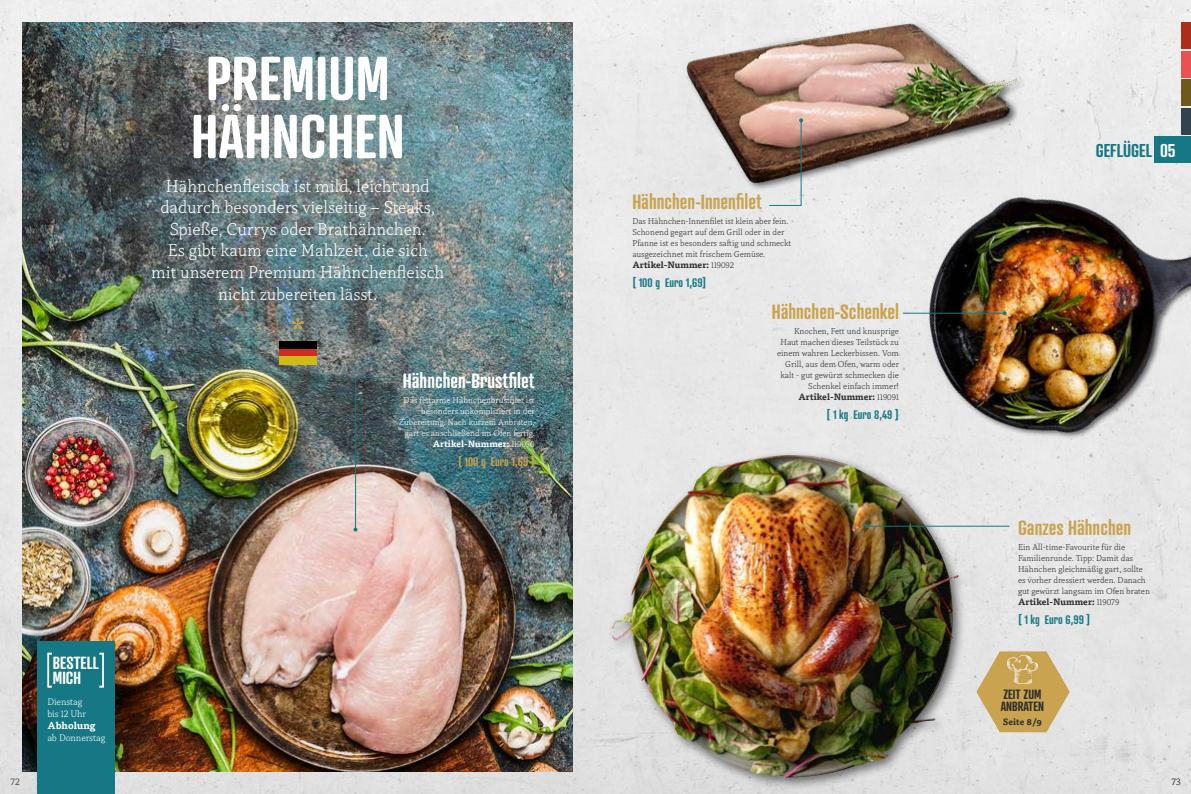
<style>
.page{position:relative;width:1191px;height:794px;background:#fff}
.page>*{position:absolute;margin:0;border:0;box-sizing:border-box;transform-origin:0 0}
.t1{font:600 60px/58px "Atrament";letter-spacing:.01em;color:#fff}
.t2{font:600 20px "Atrament";color:#c9a350}
.t3{font:600 20px "Atrament";color:#fff}
.t4{font:300 18px/21.6px "Capitolina";color:#fff;text-align:center}
.t5{font:600 18px "Atrament";color:#167884}
.t6{font:600 17px/14.5px "Atrament";color:#fff}
.t7{font:600 13px/12px "Atrament";color:#2d2d2c}
.t8{font:600 12px "Atrament";color:#167884}
.t9{font:600 12px "Atrament";color:#c9a350}
.t10{font:300 10px/12px "Capitolina";letter-spacing:-.01em;color:#fff}
.t11{font:700 10px "Tisa Pro";color:#fff}
.t12{font:300 10px "Capitolina";color:#2d2d2c}
.t13{font:300 10px "Capitolina";color:#000}
.t14{font:300 9px/11px "Capitolina";color:#2d2d2c}
.t15{font:300 9px/11px "Capitolina";color:#fff;text-align:right}
.t16{font:700 9px "Tisa Pro";color:#2d2d2c}
.t17{font:700 9px "Tisa Pro";color:#fff}
.s1{font-family:"Capitolina";font-weight:300}
.s2{color:#fff}
</style>
<div class="page">
<img style="left:0;top:0;width:1191px;height:794px">
<img style="left:23px;top:23px;width:550px;height:748px">
<img style="left:873px;top:138px;width:318px;height:367px">
<div style="left:685px;top:21px;width:341px;height:171px;background:#eaeaea"></div>
<img style="left:679px;top:6px;width:338px;height:180px">
<div style="left:606px;top:450px;width:364px;height:340px;background:#000;opacity:.54"></div>
<img style="left:695px;top:455px;width:92px;height:28px">
<div style="left:37px;top:641px;width:77px;height:153px;background:#167884"></div>
<svg style="left:291px;top:317px;width:13px;height:13px"></svg>
<div style="left:279px;top:341px;width:37px;height:8px;background:#000"></div>
<div style="left:279px;top:349px;width:37px;height:8px;background:#cf2d1f"></div>
<div style="left:279px;top:357px;width:37px;height:8px;background:#cdbb17"></div>
<svg style="left:353px;top:377px;width:40px;height:154px;background:#818181"></svg>
<svg style="left:47px;top:652px;width:5px;height:35px"></svg>
<svg style="left:99px;top:652px;width:5px;height:35px"></svg>
<hr style="left:903px;top:313px;width:101px;height:1px;background:#167884">
<svg style="left:1002px;top:311px;width:4px;height:4px"></svg>
<svg style="left:768px;top:118px;width:35px;height:88px;background:#9f887f"></svg>
<hr style="left:867px;top:526px;width:142px;height:1px;background:#167884">
<svg style="left:865px;top:524px;width:4px;height:4px"></svg>
<svg style="left:976px;top:651px;width:93px;height:81px;background:#d0b579"></svg>
<img style="left:1007px;top:656px;width:30px;height:28px">
<div style="left:1181px;top:51px;width:10px;height:26px;background:#ea5153"></div>
<div style="left:1181px;top:23px;width:10px;height:26px;background:#ad2d1b"></div>
<div style="left:1181px;top:80px;width:10px;height:26px;background:#6f581b"></div>
<div style="left:1181px;top:108px;width:10px;height:27px;background:#32424f"></div>
<div style="left:1154px;top:137px;width:37px;height:26px;background:#167884"></div>
<h1 class="t1" style="left:191px;top:48px;width:215px">PREMIUM<br>HÄHNCHEN</h1>
<h3 class="t4" style="left:151px;top:175px;width:294px">Hähnchenfleisch ist mild, leicht und dadurch besonders vielseitig – Steaks, Spieße, Currys oder Brathähnchen.<br>Es gibt kaum eine Mahlzeit, die sich<br>mit unserem Premium Hähnchenfleisch nicht zubereiten lässt.</h3>
<h2 class="t3" style="left:403px;top:368px;width:133px">Hähnchen-Brustfilet</h2>
<p class="t15" style="left:399px;top:395px;width:137px">Das fettarme Hähnchenbrustfilet ist besonders unkompliziert in der Zubereitung. Nach kurzem Anbraten, gart es anschließend im Ofen fertig.</p>
<p class="t17" style="left:433px;top:436px;width:103px">Artikel-Nummer: <span class="s1">119090</span></p>
<h3 class="t9" style="left:458px;top:454px;width:78px">[ 100 g Euro 1,69 ]</h3>
<h3 class="t6" style="left:53px;top:655px;width:48px">BESTELL<br>MICH</h3>
<p class="t10" style="left:47px;top:696px;width:40px">Dienstag bis 12 Uhr</p>
<p class="t11" style="left:47px;top:717px;width:50px">Abholung</p>
<p class="t10" style="left:47px;top:732px;width:59px">ab Donnerstag</p>
<h2 class="t2" style="left:632px;top:189px;width:131px">Hähnchen-Innenfilet</h2>
<p class="t14" style="left:632px;top:215px;width:160px">Das Hähnchen-Innenfilet ist klein aber fein.<br>Schonend gegart auf dem Grill oder in der Pfanne ist es besonders saftig und schmeckt ausgezeichnet mit frischem Gemüse.</p>
<p class="t16" style="left:632px;top:257px;width:103px">Artikel-Nummer: <span class="s1">119092</span></p>
<h3 class="t8" style="left:632px;top:275px;width:75px">[ 100 g Euro 1,69]</h3>
<h2 class="t2" style="left:772px;top:300px;width:129px">Hähnchen-Schenkel</h2>
<p class="t14" style="left:777px;top:326px;width:123px;text-align:right">Knochen, Fett und knusprige<br>Haut machen dieses Teilstück zu einem wahren Leckerbissen. Vom<br>Grill, aus dem Ofen, warm oder kalt - gut gewürzt schmecken die<br>Schenkel einfach immer!</p>
<p class="t16" style="left:798px;top:390px;width:102px">Artikel-Nummer: <span class="s1">119091</span></p>
<h3 class="t8" style="left:826px;top:407px;width:74px">[ 1 kg Euro 8,49 ]</h3>
<h3 class="t5" style="left:1095px;top:139px;width:82px">GEFLÜGEL <span class="s2">05</span></h3>
<h2 class="t2" style="left:1018px;top:515px;width:115px">Ganzes Hähnchen</h2>
<p class="t14" style="left:1018px;top:542px;width:133px">Ein All-time-Favourite für die Familienrunde. Tipp: Damit das Hähnchen gleichmäßig gart, sollte es vorher dressiert werden. Danach gut gewürzt langsam im Ofen braten</p>
<p class="t16" style="left:1018px;top:594px;width:103px">Artikel-Nummer: <span class="s1">119079</span></p>
<h3 class="t8" style="left:1018px;top:612px;width:74px">[ 1 kg Euro 6,99 ]</h3>
<h3 class="t7" style="left:1000px;top:688px;width:45px">ZEIT ZUM<br>ANBRATEN</h3>
<p class="t16" style="left:1002px;top:714px;width:41px">Seite 8/9</p>
<p class="t12" style="left:11px;top:775px;width:10px">72</p>
<p class="t13" style="left:1171px;top:775px;width:10px">73</p>
</div>
